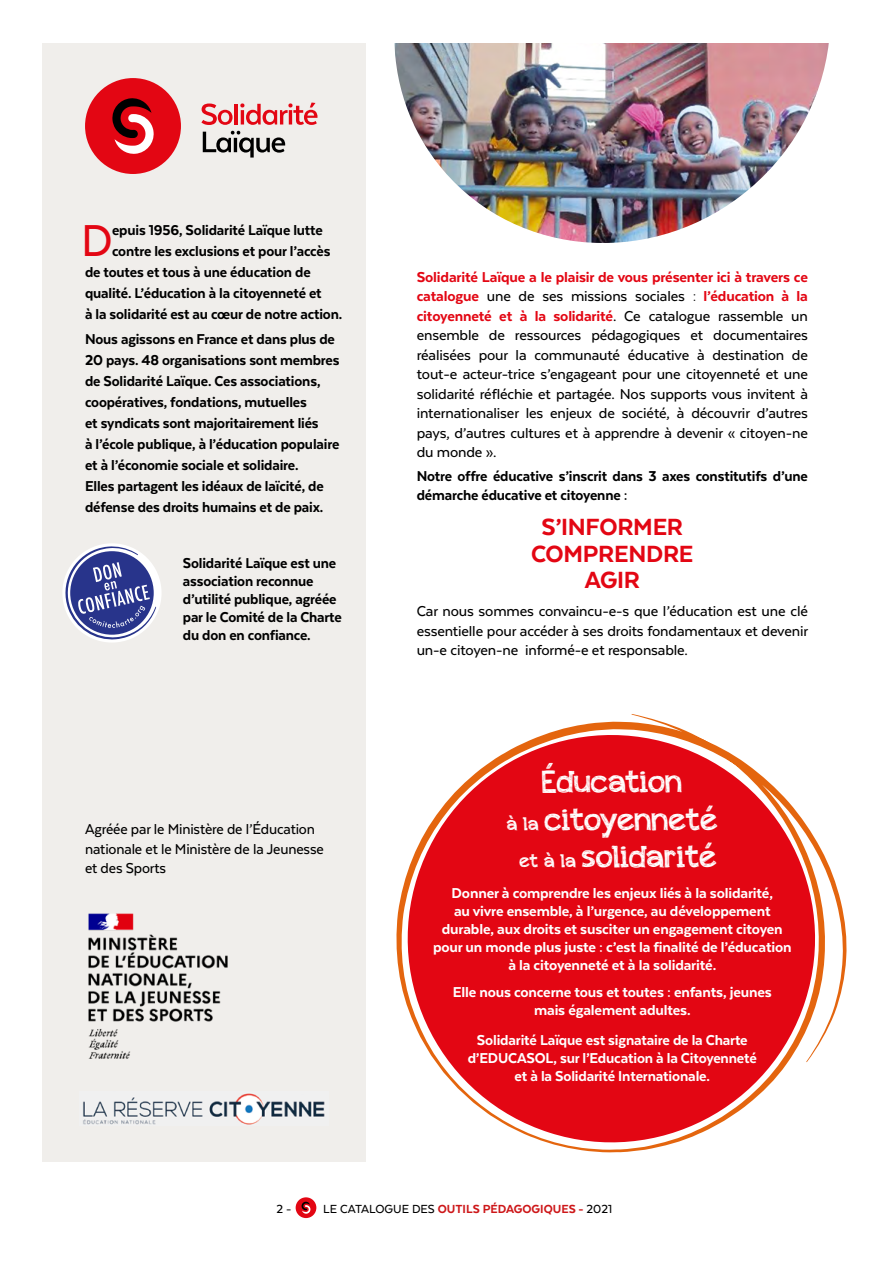
<style>
.page{position:relative;width:893px;height:1263px;background:#fff}
.page>*{position:absolute;margin:0;border:0;box-sizing:border-box;transform-origin:0 0}
.t1{font:500 51.45px "Texta";color:#e30613}
.t2{font:30px/37.5px "appleberry";color:#fff;text-align:center}
.t3{font:800 27px/26.5px "Texta";letter-spacing:-.01em;color:#e30613;text-align:center}
.t4{font:500 16.5px/19.5px "Texta";letter-spacing:-.01em;color:#000;text-align:justify}
.t5{font:800 16.5px/21px "Texta";letter-spacing:-.01em;color:#000}
.t6{font:800 16.5px/18px "Texta";letter-spacing:-.01em;color:#fff;text-align:center}
.t7{font:800 13.5px "Texta";color:#cd1719}
.t8{font:500 13.5px "Texta";color:#000}
.s1{font-weight:800;color:#e30613}
.s2{font-size:18px}
.s3{font-weight:500;color:#000}
</style>
<div class="page">
<div style="left:296px;top:1197px;width:20px;height:21px;background:#e30613;border-radius:50%"></div>
<svg style="left:301px;top:1201px;width:10px;height:13px"></svg>
<svg style="left:396px;top:714px;width:444px;height:439px;fill:#e30613"></svg>
<div style="left:43px;top:43px;width:323px;height:1119px;background:#f0eeeb"></div>
<img style="left:394px;top:43px;width:435px;height:200px">
<div style="left:85px;top:78px;width:96px;height:96px;background:#e30613;border-radius:50%"></div>
<svg style="left:112px;top:98px;width:42px;height:56px"></svg>
<svg style="left:201px;top:104px;width:32px;height:21px"></svg>
<hr style="left:234px;top:104px;width:4px;height:20px;background:#e30613">
<svg style="left:240px;top:103px;width:77px;height:22px"></svg>
<svg style="left:203px;top:131px;width:82px;height:27px"></svg>
<img style="left:88px;top:913px;width:140px;height:146px">
<div style="left:62px;top:543px;width:100px;height:99px;background:#fff;border-radius:50%"></div>
<svg style="left:64px;top:546px;width:92px;height:95px"></svg>
<img style="left:83px;top:1093px;width:242px;height:32px">
<h1 class="t1" style="left:81px;top:214px;width:33px">D</h1>
<p class="t5" style="left:112px;top:219px;width:212px">epuis 1956, Solidarité Laïque lutte</p>
<p class="t5" style="left:112px;top:240px;width:220px">contre les exclusions et pour l’accès</p>
<p class="t5" style="left:85px;top:261px;width:227px">de toutes et tous à une éducation de</p>
<p class="t5" style="left:85px;top:282px;width:238px">qualité. L’éducation à la citoyenneté et</p>
<p class="t5" style="left:85px;top:303px;width:259px">à la solidarité est au cœur de notre action.</p>
<p class="t5" style="left:85px;top:328px;width:256px">Nous agissons en France et dans plus de 20 pays. 48 organisations sont membres de Solidarité Laïque. Ces associations, coopératives, fondations, mutuelles<br>et syndicats sont majoritairement liés<br>à l’école publique, à l’éducation populaire et à l’économie sociale et solidaire.<br>Elles partagent les idéaux de laïcité, de défense des droits humains et de paix.</p>
<p class="t5" style="left:183px;top:553px;width:161px;line-height:18px">Solidarité Laïque est une association reconnue d’utilité publique, agréée par le Comité de la Charte du don en confiance.</p>
<p class="t4" style="left:85px;top:819px;width:240px;text-align:left">Agréée par le Ministère de l’Éducation nationale et le Ministère de la Jeunesse et des Sports</p>
<p class="t4" style="left:417px;top:267px;width:393px"><span class="s1">Solidarité Laïque a le plaisir de vous présenter ici à travers ce catalogue</span> une de ses missions sociales : <span class="s1">l’éducation à la citoyenneté et à la solidarité</span>. Ce catalogue rassemble un ensemble de ressources pédagogiques et documentaires réalisées pour la communauté éducative à destination de tout-e acteur-trice s’engageant pour une citoyenneté et une solidarité réfléchie et partagée. Nos supports vous invitent à internationaliser les enjeux de société, à découvrir d’autres pays, d’autres cultures et à apprendre à devenir « citoyen-ne du monde ».</p>
<p class="t5" style="left:417px;top:466px;width:393px;line-height:19.5px">Notre offre éducative s’inscrit dans 3 axes constitutifs d’une démarche éducative et citoyenne :</p>
<h3 class="t3" style="left:531px;top:514px;width:164px">S’INFORMER<br>COMPRENDRE<br>AGIR</h3>
<p class="t4" style="left:417px;top:602px;width:393px">Car nous sommes convaincu-e-s que l’éducation est une clé essentielle pour accéder à ses droits fondamentaux et devenir un-e citoyen-ne informé-e et responsable.</p>
<h2 class="t2" style="left:507px;top:763px;width:212px">Éducation<br><span class="s2">à la</span> citoyenneté <span class="s2">et à la</span> solidarité</h2>
<p class="t6" style="left:433px;top:884px;width:360px">Donner à comprendre les enjeux liés à la solidarité,<br>au vivre ensemble, à l’urgence, au développement durable, aux droits et susciter un engagement citoyen pour un monde plus juste : c’est la finalité de l’éducation à la citoyenneté et à la solidarité.</p>
<p class="t6" style="left:453px;top:982px;width:321px">Elle nous concerne tous et toutes : enfants, jeunes mais également adultes.</p>
<p class="t6" style="left:468px;top:1031px;width:291px">Solidarité Laïque est signataire de la Charte d’EDUCASOL, sur l’Education à la Citoyenneté et à la Solidarité Internationale.</p>
<p class="t8" style="left:276px;top:1202px;width:16px">2 -</p>
<p class="t7" style="left:323px;top:1202px;width:290px"><span class="s3">LE CATALOGUE DES</span> OUTILS PÉDAGOGIQUES - <span class="s3">2021</span></p>
</div>
